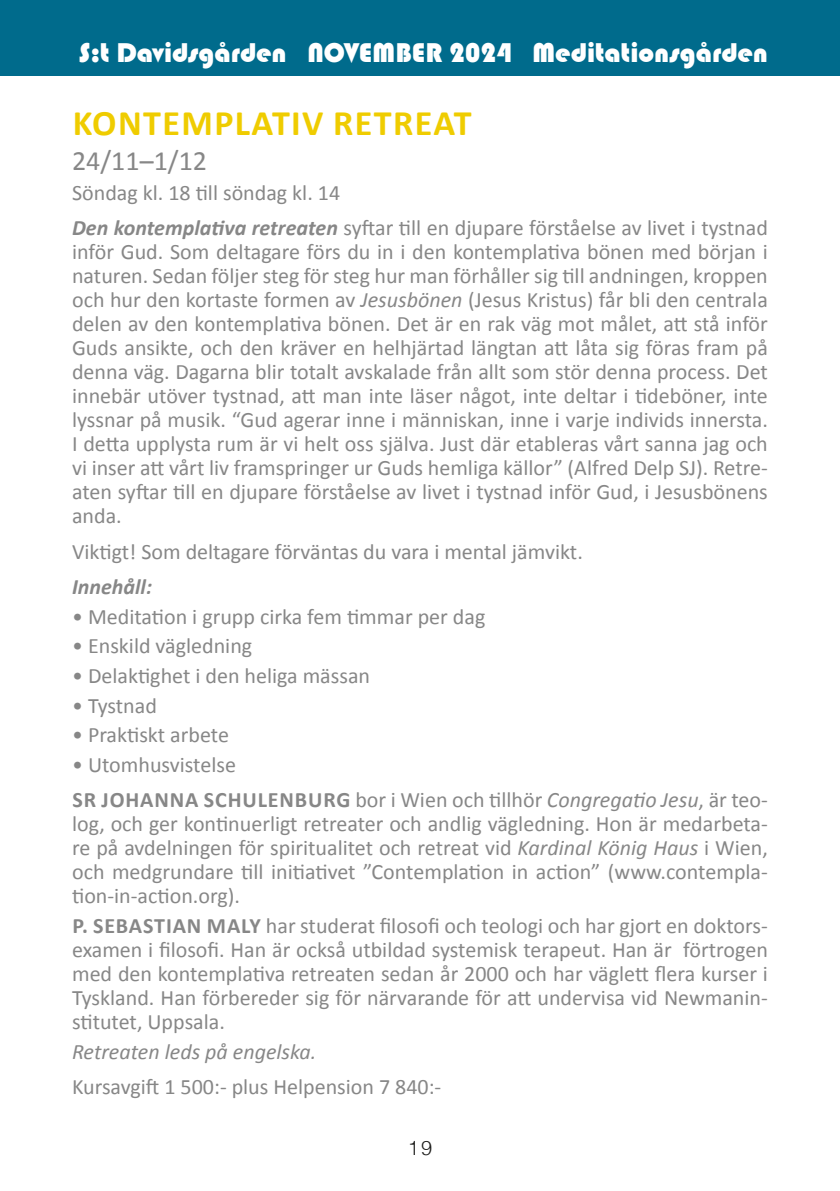
<style>
.page{position:relative;width:840px;height:1191px;background:#fff}
.page>*{position:absolute;margin:0;border:0;box-sizing:border-box;transform-origin:0 0}
.t1{font:700 36px "Calibri";letter-spacing:.04em;color:#efcc00}
.Program_normal_S_t_David{font:28px "Bauhaus 93";color:#fff}
.t2{font:28px "Calibri";color:#878787}
.t3{font:22px/24px "Calibri";color:#878787;text-align:justify}
.t4{font:italic 22px "Calibri";color:#878787}
.t5{font:italic 700 22px "Calibri";color:#878787}
.hedens_rubrik_2{font:300 20px "Helvetica";color:#1d1d1b}
.s1{font-weight:700;font-style:italic}
.s2{font-style:italic}
.s3{font-weight:700}
</style>
<div class="page">
<div style="left:0;top:0;width:839px;height:76px;background:#006b8c"></div>
<p class="Program_normal_S_t_David" style="left:79px;top:37px;width:690px">S:t Davidsgården NOVEMBER 2024 Meditationsgården</p>
<p class="t1" style="left:73px;top:100px;width:400px">KONTEMPLATIV RETREAT</p>
<p class="t2" style="left:72px;top:143px;width:136px">24/11–1/12</p>
<p class="t3" style="left:72px;top:179px;width:269px">Söndag kl. 18 till söndag kl. 14</p>
<p class="t3" style="left:72px;top:215px;width:697px"><span class="s1">Den kontemplativa retreaten</span> syftar till en djupare förståelse av livet i tystnad inför Gud. Som deltagare förs du in i den kontemplativa bönen med början i naturen. Sedan följer steg för steg hur man förhåller sig till andningen, kroppen och hur den kortaste formen av <span class="s2">Jesusbönen</span> (Jesus Kristus) får bli den centrala delen av den kontemplativa bönen. Det är en rak väg mot målet, att stå inför Guds ansikte, och den kräver en helhjärtad längtan att låta sig föras fram på denna väg. Dagarna blir totalt avskalade från allt som stör denna process. Det innebär utöver tystnad, att man inte läser något, inte deltar i tideböner, inte lyssnar på musik. “Gud agerar inne i människan, inne i varje individs innersta.<br>I detta upplysta rum är vi helt oss själva. Just där etableras vårt sanna jag och vi inser att vårt liv framspringer ur Guds hemliga källor” (Alfred Delp SJ). Retre&shy;aten syftar till en djupare förståelse av livet i tystnad inför Gud, i Jesusbönens anda.</p>
<p class="t3" style="left:72px;top:538px;width:512px">Viktigt! Som deltagare förväntas du vara i mental jämvikt.</p>
<p class="t5" style="left:72px;top:573px;width:81px">Innehåll:</p>
<p class="t3" style="left:72px;top:603px;width:414px">• Meditation i grupp cirka fem timmar per dag</p>
<p class="t3" style="left:72px;top:633px;width:182px">• Enskild vägledning</p>
<p class="t3" style="left:72px;top:662px;width:299px">• Delaktighet i den heliga mässan</p>
<p class="t3" style="left:72px;top:692px;width:86px">• Tystnad</p>
<p class="t3" style="left:72px;top:722px;width:158px">• Praktiskt arbete</p>
<p class="t3" style="left:72px;top:751px;width:165px">• Utomhusvistelse</p>
<p class="t3" style="left:72px;top:787px;width:697px"><span class="s3">SR JOHANNA SCHULENBURG</span> bor i Wien och tillhör <span class="s2">Congregatio Jesu</span>, är teo&shy;log, och ger kontinuerligt retreater och andlig vägledning. Hon är medarbeta&shy;re på avdelningen för spiritualitet och retreat vid <span class="s2">Kardinal König Haus</span> i Wien, och medgrundare till initiativet ”Contemplation in action” (www.contempla&shy;tion-in-action.org).</p>
<p class="t3" style="left:72px;top:912px;width:697px"><span class="s3">P. SEBASTIAN MALY</span> har studerat filosofi och teologi och har gjort en doktors&shy;examen i filosofi. Han är också utbildad systemisk terapeut. Han är förtrogen med den kontemplativa retreaten sedan år 2000 och har väglett flera kurser i Tyskland. Han förbereder sig för närvarande för att undervisa vid Newmanin&shy;stitutet, Uppsala.</p>
<p class="t4" style="left:72px;top:1037px;width:245px">Retreaten leds på engelska.</p>
<p class="t3" style="left:72px;top:1073px;width:370px">Kursavgift 1 500:- plus Helpension 7 840:-</p>
<p class="hedens_rubrik_2" style="left:407px;top:1130px;width:26px">19</p>
</div>
